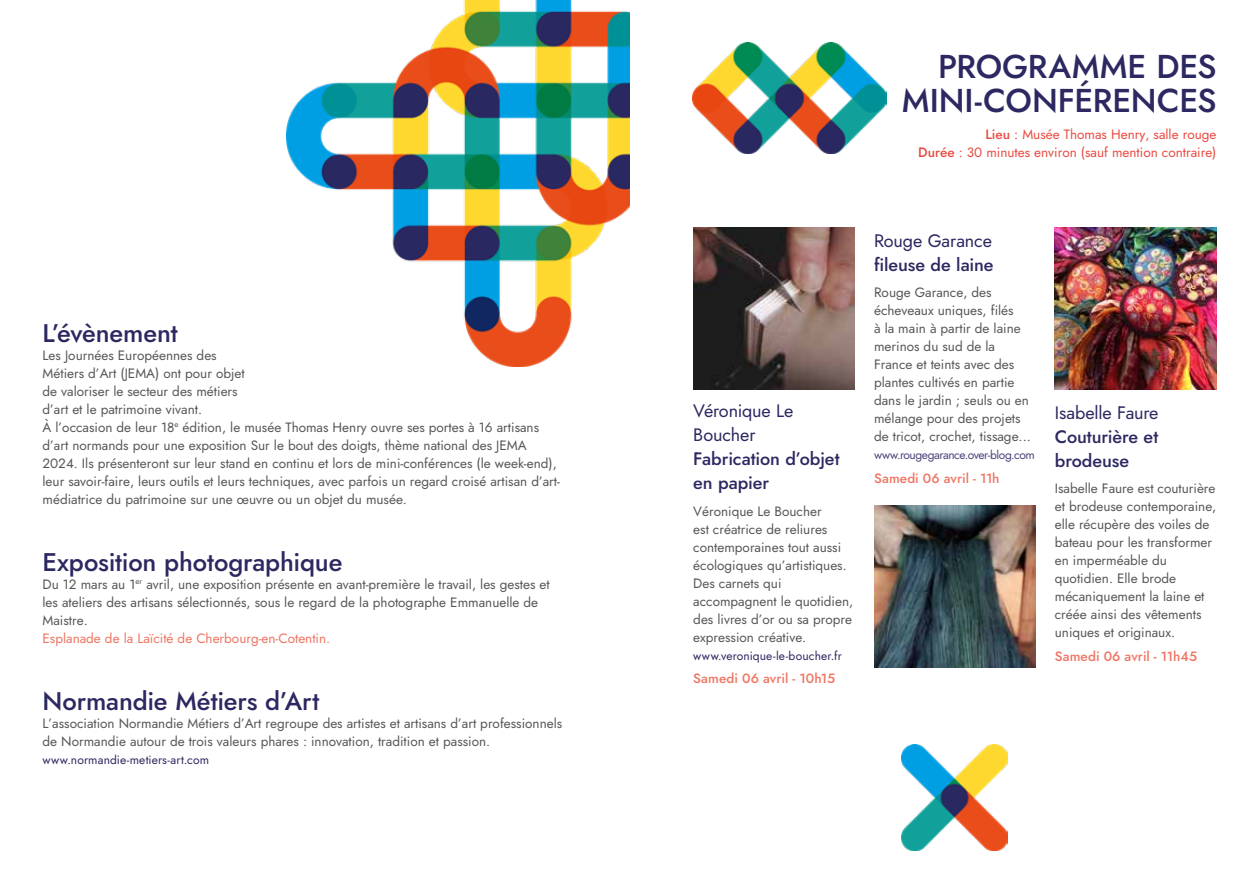
<style>
.page{position:relative;width:1259px;height:893px;background:#fff}
.page>*{position:absolute;margin:0;border:0;box-sizing:border-box;transform-origin:0 0}
.t1{font:500 33px/34.7px "Jost";letter-spacing:-.005em;color:#2c2861;text-align:right}
.t2{font:500 25.5px "Jost";letter-spacing:-.005em;color:#2c2861}
.t3{font:500 18px/24px "Jost";letter-spacing:-.005em;color:#2c2861}
.t4{font:18px/24px "Jost";letter-spacing:-.005em;color:#2c2861}
.t5{font:13.5px/18px "Jost";color:#575756}
.t6{font:13.5px/18px "Jost";color:#e94a41;text-align:right}
.t7{font:500 13.5px "Jost";letter-spacing:.005em;color:#ee7562}
.t8{font:13.5px "Jost";color:#ee7562}
.t9{font:12px "Jost";letter-spacing:.01em;color:#2c2861}
.t10{font:12px "Jost";letter-spacing:-.04em;color:#4a467b}
.s1{font-weight:500}
</style>
<div class="page">
<img style="left:693px;top:43px;width:193px;height:111px">
<img style="left:902px;top:745px;width:105px;height:105px">
<img style="left:693px;top:227px;width:162px;height:162px">
<img style="left:1054px;top:227px;width:162px;height:162px">
<img style="left:874px;top:506px;width:161px;height:161px">
<img style="left:286px;top:0;width:343px;height:367px">
<h2 class="t2" style="left:43px;top:316px;width:137px">L’évènement</h2>
<p class="t5" style="left:43px;top:346px;width:519px">Les Journées Européennes des<br>Métiers d’Art (JEMA) ont pour objet<br>de valoriser le secteur des métiers<br>d’art et le patrimoine vivant.<br>À l’occasion de leur 18<sup>e</sup> édition, le musée Thomas Henry ouvre ses portes à 16 artisans d’art normands pour une exposition Sur le bout des doigts, thème national des JEMA 2024. Ils présenteront sur leur stand en continu et lors de mini-conférences (le week-end), leur savoir-faire, leurs outils et leurs techniques, avec parfois un regard croisé artisan d’art&shy;médiatrice du patrimoine sur une œuvre ou un objet du musée.</p>
<h2 class="t2" style="left:43px;top:544px;width:301px">Exposition photographique</h2>
<p class="t5" style="left:43px;top:575px;width:509px">Du 12 mars au 1<sup>er</sup> avril, une exposition présente en avant-première le travail, les gestes et les ateliers des artisans sélectionnés, sous le regard de la photographe Emmanuelle de<br>Maistre.</p>
<p class="t8" style="left:43px;top:629px;width:289px">Esplanade de la Laïcité de Cherbourg-en-Cotentin.</p>
<h2 class="t2" style="left:43px;top:683px;width:278px">Normandie Métiers d’Art</h2>
<p class="t5" style="left:43px;top:714px;width:521px">L’association Normandie Métiers d’Art regroupe des artistes et artisans d’art professionnels de Normandie autour de trois valeurs phares : innovation, tradition et passion.</p>
<p class="t9" style="left:43px;top:751px;width:168px">www.normandie-metiers-art.com</p>
<h1 class="t1" style="left:902px;top:49px;width:316px">PROGRAMME DES<br>MINI-CONFÉRENCES</h1>
<p class="t6" style="left:918px;top:125px;width:300px"><span class="s1">Lieu</span> : Musée Thomas Henry, salle rouge<br><span class="s1">Durée</span> : 30 minutes environ (sauf mention contraire)</p>
<h3 class="t4" style="left:693px;top:399px;width:102px">Véronique Le<br>Boucher</h3>
<h3 class="t3" style="left:693px;top:447px;width:148px">Fabrication d’objet en papier</h3>
<p class="t5" style="left:693px;top:502px;width:162px">Véronique Le Boucher<br>est créatrice de reliures contemporaines tout aussi écologiques qu’artistiques.<br>Des carnets qui accompagnent le quotidien, des livres d’or ou sa propre expression créative.</p>
<p class="t9" style="left:693px;top:647px;width:150px">www.veronique-le-boucher.fr</p>
<p class="t7" style="left:693px;top:669px;width:143px">Samedi 06 avril - 10h15</p>
<h3 class="t4" style="left:874px;top:229px;width:119px">Rouge Garance</h3>
<h3 class="t3" style="left:874px;top:253px;width:121px">fileuse de laine</h3>
<p class="t5" style="left:874px;top:284px;width:158px">Rouge Garance, des écheveaux uniques, filés<br>à la main à partir de laine merinos du sud de la<br>France et teints avec des plantes cultivés en partie dans le jardin ; seuls ou en mélange pour des projets de tricot, crochet, tissage...</p>
<p class="t10" style="left:874px;top:447px;width:162px">www.rougegarance.over-blog.com</p>
<p class="t7" style="left:874px;top:469px;width:127px">Samedi 06 avril - 11h</p>
<h3 class="t4" style="left:1054px;top:400px;width:105px">Isabelle Faure</h3>
<h3 class="t3" style="left:1054px;top:424px;width:105px">Couturière et brodeuse</h3>
<p class="t5" style="left:1054px;top:479px;width:163px">Isabelle Faure est couturière et brodeuse contemporaine, elle récupère des voiles de bateau pour les transformer en imperméable du quotidien. Elle brode mécaniquement la laine et créée ainsi des vêtements uniques et originaux.</p>
<p class="t7" style="left:1054px;top:647px;width:144px">Samedi 06 avril - 11h45</p>
</div>
